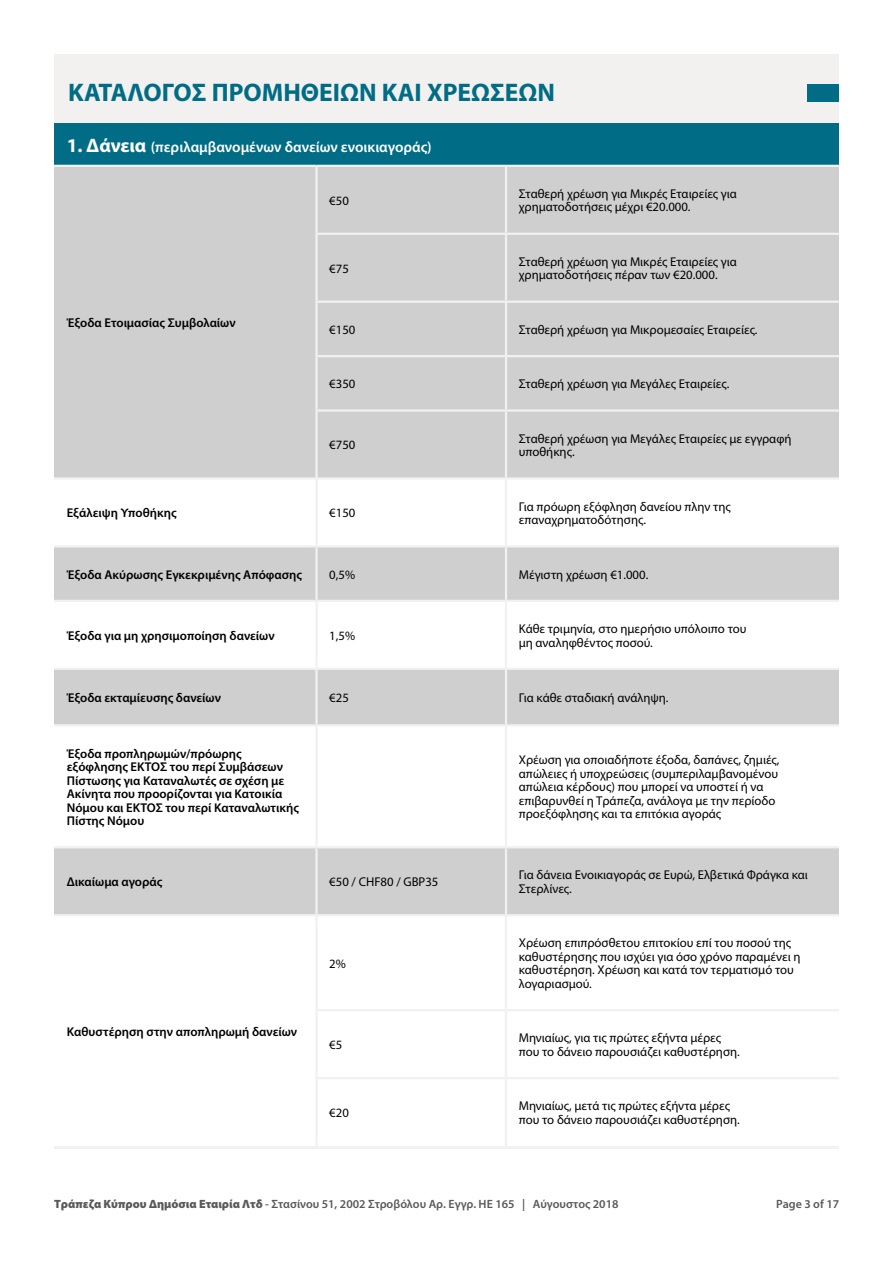
<style>
.page{position:relative;width:893px;height:1263px;background:#fff}
.page>*{position:absolute;margin:0;border:0;box-sizing:border-box;transform-origin:0 0}
.t1{font:700 25.5px "Myriad Pro";color:#006c85}
.t2{font:600 15px "Myriad Pro";color:#fff}
.t3{font:12.75px/13.5px "Myriad Pro";color:#000}
.t4{font:600 12.75px/13.5px "Myriad Pro";color:#000}
.t5{font:600 12px "Myriad Pro";color:#58595b}
.s1{font-weight:700;font-size:19.5px}
.s2{font-weight:900}
</style>
<div class="page">
<div style="left:54px;top:54px;width:785px;height:1094px;background:#f2f1ef"></div>
<div style="left:808px;top:84px;width:31px;height:18px;background:#006c85"></div>
<div style="left:54px;top:123px;width:785px;height:43px;background:#006c85"></div>
<div style="left:54px;top:167px;width:785px;height:310px;background:#cfcfcf"></div>
<div style="left:318px;top:412px;width:521px;height:65px;background:#cfcfcf"></div>
<svg style="left:54px;top:480px;width:785px;height:666px;fill:#fff"></svg>
<div style="left:54px;top:547px;width:785px;height:53px;background:#cfcfcf"></div>
<div style="left:54px;top:602px;width:785px;height:66px;background:#fff"></div>
<hr style="left:54px;top:165px;width:262px;height:2px;background:#f2f1ef">
<hr style="left:316px;top:165px;width:190px;height:2px;background:#f2f1ef">
<hr style="left:506px;top:165px;width:333px;height:2px;background:#f2f1ef">
<hr style="left:315px;top:167px;width:3px;height:66px;background:#f2f1ef">
<hr style="left:505px;top:167px;width:2px;height:66px;background:#f2f1ef">
<hr style="left:315px;top:233px;width:191px;height:2px;background:#f2f1ef">
<hr style="left:315px;top:235px;width:3px;height:66px;background:#f2f1ef">
<hr style="left:506px;top:233px;width:333px;height:2px;background:#f2f1ef">
<hr style="left:505px;top:235px;width:2px;height:66px;background:#f2f1ef">
<hr style="left:315px;top:301px;width:191px;height:2px;background:#f2f1ef">
<hr style="left:315px;top:303px;width:3px;height:52px;background:#f2f1ef">
<hr style="left:506px;top:301px;width:333px;height:2px;background:#f2f1ef">
<hr style="left:505px;top:303px;width:2px;height:52px;background:#f2f1ef">
<hr style="left:315px;top:355px;width:191px;height:2px;background:#f2f1ef">
<hr style="left:315px;top:357px;width:3px;height:52px;background:#f2f1ef">
<hr style="left:506px;top:355px;width:333px;height:2px;background:#f2f1ef">
<hr style="left:505px;top:357px;width:2px;height:52px;background:#f2f1ef">
<hr style="left:315px;top:409px;width:191px;height:3px;background:#f2f1ef">
<hr style="left:315px;top:412px;width:3px;height:65px;background:#f2f1ef">
<hr style="left:506px;top:409px;width:333px;height:3px;background:#f2f1ef">
<hr style="left:505px;top:412px;width:2px;height:65px;background:#f2f1ef">
<hr style="left:315px;top:480px;width:3px;height:65px;background:#f2f1ef">
<hr style="left:505px;top:480px;width:2px;height:65px;background:#f2f1ef">
<hr style="left:54px;top:545px;width:262px;height:2px;background:#f2f1ef">
<hr style="left:316px;top:545px;width:190px;height:2px;background:#f2f1ef">
<hr style="left:315px;top:547px;width:3px;height:53px;background:#f2f1ef">
<hr style="left:506px;top:545px;width:333px;height:2px;background:#f2f1ef">
<hr style="left:505px;top:547px;width:2px;height:53px;background:#f2f1ef">
<hr style="left:54px;top:600px;width:262px;height:2px;background:#f2f1ef">
<hr style="left:316px;top:600px;width:190px;height:2px;background:#f2f1ef">
<hr style="left:315px;top:602px;width:3px;height:66px;background:#f2f1ef">
<hr style="left:506px;top:600px;width:333px;height:2px;background:#f2f1ef">
<hr style="left:505px;top:602px;width:2px;height:66px;background:#f2f1ef">
<hr style="left:315px;top:670px;width:3px;height:54px;background:#f2f1ef">
<hr style="left:505px;top:670px;width:2px;height:54px;background:#f2f1ef">
<hr style="left:54px;top:668px;width:262px;height:2px;background:#f2f1ef">
<hr style="left:316px;top:668px;width:190px;height:2px;background:#f2f1ef">
<hr style="left:506px;top:668px;width:333px;height:2px;background:#f2f1ef">
<hr style="left:54px;top:724px;width:262px;height:2px;background:#f2f1ef">
<hr style="left:316px;top:724px;width:190px;height:2px;background:#f2f1ef">
<hr style="left:315px;top:726px;width:3px;height:120px;background:#f2f1ef">
<hr style="left:506px;top:724px;width:333px;height:2px;background:#f2f1ef">
<hr style="left:505px;top:726px;width:2px;height:120px;background:#f2f1ef">
<hr style="left:54px;top:846px;width:262px;height:2px;background:#f2f1ef">
<hr style="left:316px;top:846px;width:190px;height:2px;background:#f2f1ef">
<hr style="left:506px;top:846px;width:333px;height:2px;background:#f2f1ef">
<hr style="left:315px;top:848px;width:3px;height:66px;background:#f2f1ef">
<hr style="left:505px;top:848px;width:2px;height:66px;background:#f2f1ef">
<hr style="left:54px;top:914px;width:262px;height:2px;background:#f2f1ef">
<hr style="left:316px;top:914px;width:190px;height:2px;background:#f2f1ef">
<hr style="left:506px;top:914px;width:333px;height:2px;background:#f2f1ef">
<hr style="left:315px;top:916px;width:3px;height:94px;background:#f2f1ef">
<hr style="left:315px;top:1010px;width:3px;height:68px;background:#f2f1ef">
<hr style="left:315px;top:1078px;width:3px;height:68px;background:#f2f1ef">
<hr style="left:505px;top:916px;width:2px;height:93px;background:#f2f1ef">
<hr style="left:505px;top:1011px;width:2px;height:66px;background:#f2f1ef">
<hr style="left:505px;top:1079px;width:2px;height:67px;background:#f2f1ef">
<hr style="left:318px;top:1009px;width:188px;height:2px;background:#f2f1ef">
<hr style="left:506px;top:1009px;width:333px;height:2px;background:#f2f1ef">
<hr style="left:318px;top:1077px;width:188px;height:2px;background:#f2f1ef">
<hr style="left:506px;top:1077px;width:333px;height:2px;background:#f2f1ef">
<h1 class="t1" style="left:68px;top:76px;width:488px">ΚΑΤΑΛΟΓΟΣ ΠΡΟΜΗΘΕΙΩΝ ΚΑΙ ΧΡΕΩΣΕΩΝ</h1>
<p class="t2" style="left:67px;top:137px;width:366px"><span class="s1">1. Δάνεια</span> (περιλαμβανομένων δανείων ενοικιαγοράς)</p>
<p class="t3" style="left:329px;top:193px;width:21px">€50</p>
<p class="t3" style="left:519px;top:187px;width:220px">Σταθερή χρέωση για Mικρές Eταιρείες για χρηματοδοτήσεις μέχρι €20.000.</p>
<p class="t4" style="left:67px;top:316px;width:170px">Έξοδα Ετοιμασίας Συμβολαίων</p>
<p class="t3" style="left:329px;top:261px;width:21px">€75</p>
<p class="t3" style="left:519px;top:255px;width:220px">Σταθερή χρέωση για Mικρές Eταιρείες για χρηματοδοτήσεις πέραν των €20.000.</p>
<p class="t3" style="left:329px;top:323px;width:28px">€150</p>
<p class="t3" style="left:519px;top:323px;width:240px">Σταθερή χρέωση για Mικρομεσαίες Eταιρείες.</p>
<p class="t3" style="left:329px;top:377px;width:28px">€350</p>
<p class="t3" style="left:519px;top:377px;width:212px">Σταθερή χρέωση για Mεγάλες Eταιρείες.</p>
<p class="t3" style="left:329px;top:438px;width:28px">€750</p>
<p class="t3" style="left:519px;top:431px;width:274px">Σταθερή χρέωση για Μεγάλες Εταιρείες με εγγραφή υποθήκης.</p>
<p class="t4" style="left:67px;top:506px;width:111px">Εξάλειψη Υποθήκης</p>
<p class="t3" style="left:329px;top:506px;width:28px">€150</p>
<p class="t3" style="left:519px;top:499px;width:213px">Για πρόωρη εξόφληση δανείου πλην της επαναχρηματοδότησης.</p>
<p class="t4" style="left:67px;top:567px;width:237px">Έξοδα Ακύρωσης Εγκεκριμένης Απόφασης</p>
<p class="t3" style="left:329px;top:567px;width:27px">0,5%</p>
<p class="t3" style="left:519px;top:567px;width:131px">Μέγιστη χρέωση €1.000.</p>
<p class="t4" style="left:67px;top:628px;width:209px">Έξοδα για μη χρησιμοποίηση δανείων</p>
<p class="t3" style="left:329px;top:628px;width:27px">1,5%</p>
<p class="t3" style="left:519px;top:622px;width:229px">Κάθε τριμηνία, στο ημερήσιο υπόλοιπο του μη αναληφθέντος ποσού.</p>
<p class="t4" style="left:67px;top:691px;width:156px">Έξοδα εκταμίευσης δανείων</p>
<p class="t3" style="left:329px;top:691px;width:21px">€25</p>
<p class="t3" style="left:519px;top:691px;width:151px">Για κάθε σταδιακή ανάληψη.</p>
<p class="t4" style="left:67px;top:746px;width:234px">Έξοδα προπληρωμών/πρόωρης εξόφλησης ΕΚΤΟΣ του περί Συμβάσεων<br>Πίστωσης για Καταναλωτές σε σχέση με<br>Ακίνητα που προορίζονται για Κατοικία<br>Νόμου και ΕΚΤΟΣ του περί Καταναλωτικής<br>Πίστης Νόμου</p>
<p class="t3" style="left:519px;top:753px;width:262px">Χρέωση για οποιαδήποτε έξοδα, δαπάνες, ζημιές, απώλειες ή υποχρεώσεις (συμπεριλαμβανομένου απώλεια κέρδους) που μπορεί να υποστεί ή να επιβαρυνθεί η Τράπεζα, ανάλογα με την περίοδο προεξόφλησης και τα επιτόκια αγοράς</p>
<p class="t4" style="left:67px;top:875px;width:97px">Δικαίωμα αγοράς</p>
<p class="t3" style="left:329px;top:875px;width:111px">€50 / CHF80 / GBP35</p>
<p class="t3" style="left:519px;top:868px;width:291px">Για δάνεια Ενοικιαγοράς σε Ευρώ, Ελβετικά Φράγκα και<br>Στερλίνες.</p>
<p class="t4" style="left:67px;top:1024px;width:232px">Καθυστέρηση στην αποπληρωμή δανείων</p>
<p class="t3" style="left:329px;top:956px;width:18px">2%</p>
<p class="t3" style="left:519px;top:936px;width:283px">Χρέωση επιπρόσθετου επιτοκίου επί του ποσού της καθυστέρησης που ισχύει για όσο χρόνο παραμένει η καθυστέρηση. Χρέωση και κατά τον τερματισμό του λογαριασμού.</p>
<p class="t3" style="left:329px;top:1038px;width:15px">€5</p>
<p class="t3" style="left:519px;top:1031px;width:223px">Μηνιαίως, για τις πρώτες εξήντα μέρες που το δάνειο παρουσιάζει καθυστέρηση.</p>
<p class="t3" style="left:329px;top:1106px;width:21px">€20</p>
<p class="t3" style="left:519px;top:1099px;width:223px">Μηνιαίως, μετά τις πρώτες εξήντα μέρες που το δάνειο παρουσιάζει καθυστέρηση.</p>
<p class="t5" style="left:54px;top:1196px;width:566px"><span class="s2">Τράπεζα Κύπρου Δημόσια Εταιρία Λτδ</span> - Στασίνου 51, 2002 Στροβόλου Αρ. Εγγρ. ΗΕ 165 | Αύγουστος 2018</p>
<p class="t5" style="left:776px;top:1196px;width:64px">Page 3 of 17</p>
</div>
